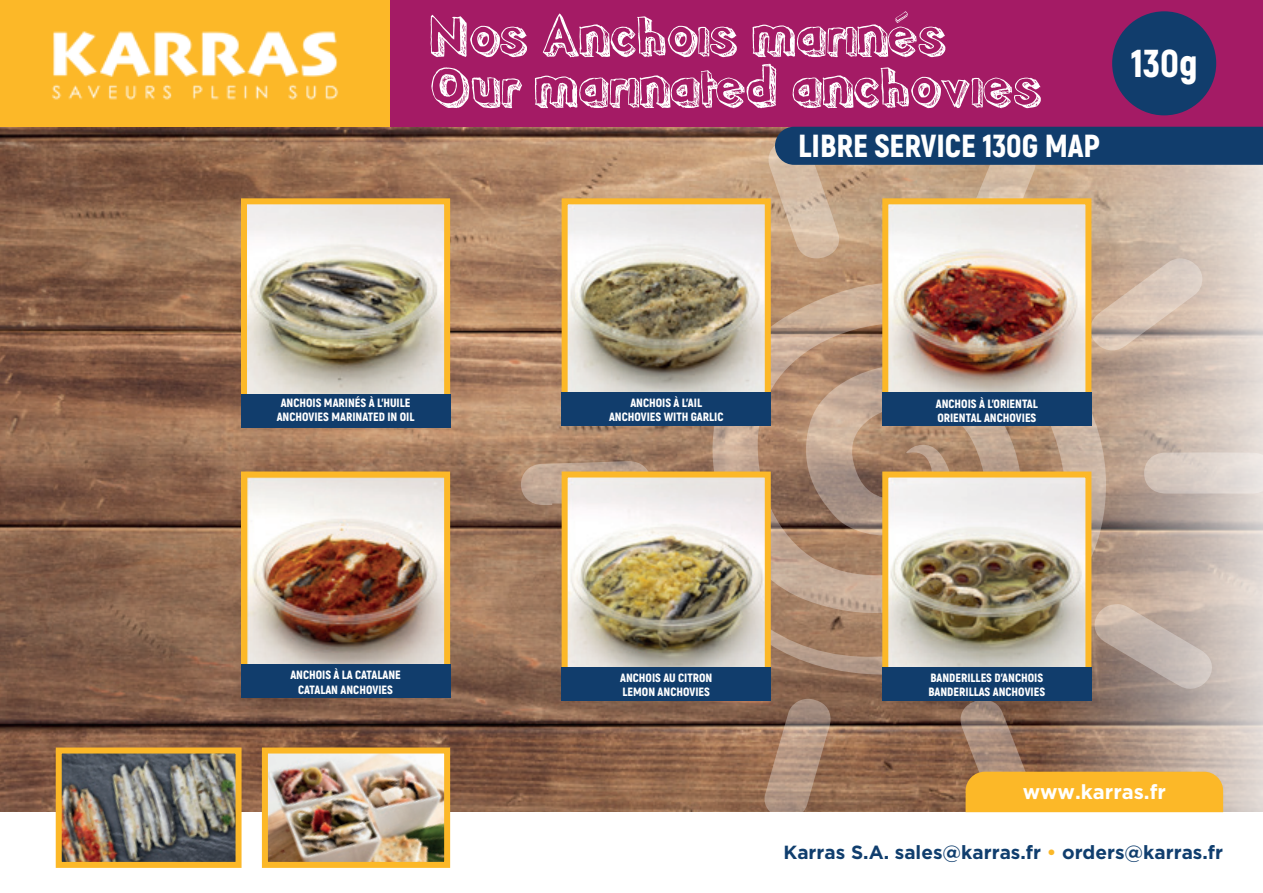
<style>
.page{position:relative;width:1263px;height:893px;background:#fff}
.page>*{position:absolute;margin:0;border:0;box-sizing:border-box;transform-origin:0 0}
.t1{font:54.9px/51px "Pointy";color:#fff}
.t2{font:900 38.85px "Akrobat";color:#fff}
.t3{font:900 31.95px "Akrobat";color:#fff}
.t4{font:700 20.25px "Gotham";color:#fff}
.t5{font:700 19.05px "Gotham";color:#103e6e}
.t6{font:900 12px/14.4px "Akrobat";color:#fff;text-align:center}
.s1{color:#fbb828}
</style>
<div class="page">
<img style="left:0;top:127px;width:1263px;height:685px">
<svg style="left:684px;top:354px;width:422px;height:325px;background:#af8f77"></svg>
<svg style="left:1144px;top:452px;width:119px;height:42px;background:#dbd0c9"></svg>
<svg style="left:521px;top:461px;width:130px;height:44px;background:#b99d89"></svg>
<svg style="left:763px;top:697px;width:67px;height:115px;background:#a4846f"></svg>
<div style="left:217px;top:0;width:1046px;height:127px;background:#a41b65"></div>
<svg style="left:958px;top:604px;width:265px;height:209px;background:#bb9a6d"></svg>
<img style="left:63px;top:754px;width:172px;height:107px">
<div style="left:56px;top:747px;width:186px;height:121px;border:6px solid #fcb828"></div>
<img style="left:269px;top:754px;width:174px;height:107px">
<div style="left:262px;top:747px;width:188px;height:121px;border:6px solid #fcb828"></div>
<div style="left:0;top:0;width:389px;height:127px;background:#fcb828"></div>
<img style="left:52px;top:31px;width:287px;height:69px">
<div style="left:1112px;top:11px;width:104px;height:104px;background:#113d6c;border-radius:50%"></div>
<img style="left:248px;top:205px;width:195px;height:189px">
<div style="left:241px;top:198px;width:209px;height:213px;border:6px solid #fcb828"></div>
<div style="left:241px;top:394px;width:209px;height:34px;background:#113d6c"></div>
<img style="left:569px;top:205px;width:195px;height:187px">
<div style="left:562px;top:198px;width:209px;height:213px;border:6px solid #fcb828"></div>
<div style="left:562px;top:392px;width:209px;height:34px;background:#113d6c"></div>
<img style="left:889px;top:354px;width:195px;height:38px">
<div style="left:882px;top:392px;width:209px;height:34px;background:#113d6c"></div>
<img style="left:248px;top:478px;width:195px;height:186px">
<div style="left:241px;top:471px;width:209px;height:213px;border:6px solid #fcb828"></div>
<div style="left:241px;top:664px;width:209px;height:34px;background:#113d6c"></div>
<img style="left:569px;top:478px;width:195px;height:189px">
<div style="left:562px;top:471px;width:209px;height:213px;border:6px solid #fcb828"></div>
<div style="left:562px;top:667px;width:209px;height:34px;background:#113d6c"></div>
<img style="left:889px;top:478px;width:195px;height:189px">
<div style="left:882px;top:471px;width:209px;height:213px;border:6px solid #fcb828"></div>
<div style="left:882px;top:667px;width:209px;height:34px;background:#113d6c"></div>
<svg style="left:766px;top:127px;width:497px;height:227px;background:#ae9d91"></svg>
<svg style="left:895px;top:11px;width:13px;height:12px"></svg>
<h1 class="t1" style="left:431px;top:15px;width:612px">Nos Anchois marines<br>Our marinated anchovies</h1>
<h3 class="t3" style="left:798px;top:125px;width:304px">LIBRE SERVICE 130G MAP</h3>
<h2 class="t2" style="left:1131px;top:39px;width:68px">130g</h2>
<p class="t6" style="left:277px;top:395px;width:139px">ANCHOIS MARINÉS À L’HUILE<br>ANCHOVIES MARINATED IN OIL</p>
<p class="t6" style="left:609px;top:395px;width:116px">ANCHOIS À L’AIL<br>ANCHOVIES WITH GARLIC</p>
<p class="t6" style="left:936px;top:396px;width:104px;text-align:left">ANCHOIS À L’ORIENTAL<br>ORIENTAL ANCHOVIES</p>
<p class="t6" style="left:290px;top:668px;width:112px">ANCHOIS À LA CATALANE<br>CATALAN ANCHOVIES</p>
<p class="t6" style="left:620px;top:670px;width:94px;text-align:left">ANCHOIS AU CITRON<br>LEMON ANCHOVIES</p>
<p class="t6" style="left:929px;top:670px;width:118px;text-align:left">BANDERILLES D’ANCHOIS<br>BANDERILLAS ANCHOVIES</p>
<h3 class="t4" style="left:1023px;top:780px;width:145px">www.karras.fr</h3>
<h3 class="t5" style="left:783px;top:841px;width:441px">Karras S.A. sales@karras.fr <span class="s1">•</span> orders@karras.fr</h3>
</div>
